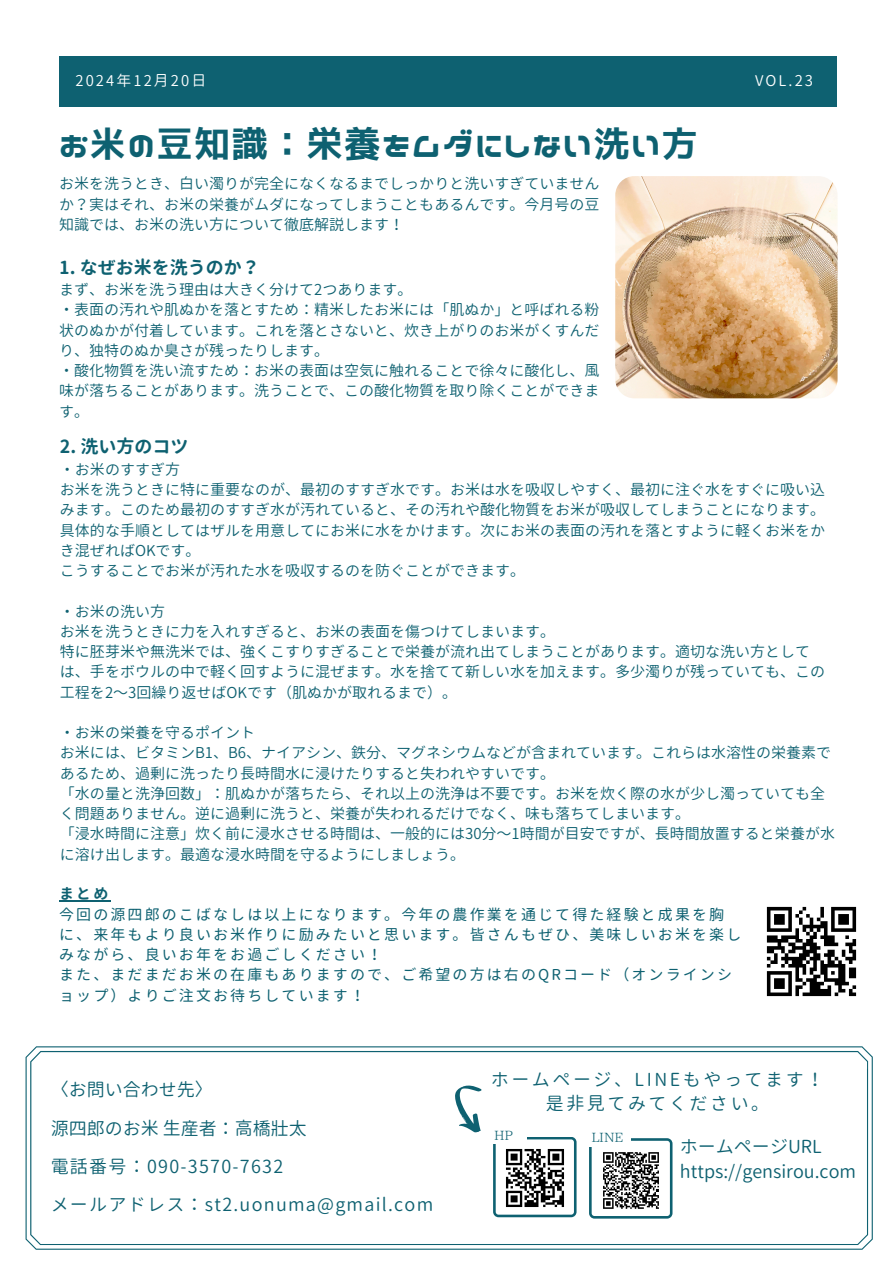
<style>
.page{position:relative;width:894px;height:1264px;background:#fff}
.page>*{position:absolute;margin:0;border:0;box-sizing:border-box;transform-origin:0 0}
.t1{font:36.45px "Nico Kaku";letter-spacing:.03em;color:#0e6171}
.t2{font:18px/38.2px "Gen Jyuu Gothic";letter-spacing:.07em;color:#0e6171}
.t3{font:18px/24.8px "Gen Jyuu Gothic";letter-spacing:.14em;color:#0e6171;text-align:center}
.t4{font:18px/24.8px "Gen Jyuu Gothic";color:#0e6171}
.t5{font:700 18px "Gen Jyuu Gothic";color:#0e6171}
.t6{font:15px/20.2px "Gen Jyuu Gothic";color:#0e6171}
.t7{font:15px/20.2px "Gen Jyuu Gothic";letter-spacing:.14em;color:#0e6171}
.t8{font:14.85px "Gen Jyuu Gothic";letter-spacing:.14em;color:#fff}
.t9{font:14.85px "Noto Serif";letter-spacing:.14em;color:#fff}
.t10{font:12.9px "Harenosora Mincho";color:#0e6171}
.s1{font-family:"Noto Sans CJ Ksc"}
.s2{font-weight:700}
</style>
<div class="page">
<div style="left:59px;top:56px;width:776px;height:51px;background:#0e6171"></div>
<svg style="left:26px;top:1046px;width:846px;height:203px"></svg>
<svg style="left:589px;top:1138px;width:83px;height:80px"></svg>
<img style="left:597px;top:1146px;width:67px;height:68px">
<div style="left:584px;top:1127px;width:46px;height:19px;background:#fff"></div>
<svg style="left:445px;top:1079px;width:131px;height:138px"></svg>
<img style="left:499px;top:1142px;width:71px;height:71px">
<img style="left:766px;top:906px;width:91px;height:91px">
<img style="left:615px;top:176px;width:222px;height:222px;border-radius:19px">
<hr style="left:59px;top:900px;width:51px;height:1px;background:#0e6171">
<h2 class="t8" style="left:75px;top:70px;width:132px">2024年12月20日</h2>
<h3 class="t8" style="left:754px;top:70px;width:60px">VOL.23</h3>
<p class="t9" style="left:96px;top:71px;width:20px">19</p>
<p class="t9" style="left:134px;top:71px;width:59px">8<span class="s1">月</span>2 <span class="s1">日</span></p>
<h4 class="t9" style="left:751px;top:71px;width:69px">VOL 29</h4>
<h4 class="t1" style="left:59px;top:126px;width:640px">お米の豆知識：栄養をムダにしない洗い方</h4>
<p class="t6" style="left:59px;top:173px;width:541px;text-align:justify">お米を洗うとき、白い濁りが完全になくなるまでしっかりと洗いすぎていませんか？実はそれ、お米の栄養がムダになってしまうこともあるんです。今月号の豆知識では、お米の洗い方について徹底解説します！</p>
<h4 class="t5" style="left:59px;top:254px;width:202px">1. なぜお米を洗うのか？</h4>
<h4 class="t6" style="left:59px;top:279px;width:541px">まず、お米を洗う理由は大きく分けて2つあります。<br>・表面の汚れや肌ぬかを落とすため：精米したお米には「肌ぬか」と呼ばれる粉状のぬかが付着しています。これを落とさないと、炊き上がりのお米がくすんだり、独特のぬか臭さが残ったりします。<br>・酸化物質を洗い流すため：お米の表面は空気に触れることで徐々に酸化し、風味が落ちることがあります。洗うことで、この酸化物質を取り除くことができます。</h4>
<h4 class="t5" style="left:60px;top:434px;width:130px">2. 洗い方のコツ</h4>
<h4 class="t6" style="left:60px;top:459px;width:766px">・お米のすすぎ方<br>お米を洗うときに特に重要なのが、最初のすすぎ水です。お米は水を吸収しやすく、最初に注ぐ水をすぐに吸い込みます。このため最初のすすぎ水が汚れていると、その汚れや酸化物質をお米が吸収してしまうことになります。具体的な手順としてはザルを用意してにお米に水をかけます。次にお米の表面の汚れを落とすように軽くお米をかき混ぜればOKです。<br>こうすることでお米が汚れた水を吸収するのを防ぐことができます。</h4>
<h4 class="t6" style="left:60px;top:600px;width:766px">・お米の洗い方<br>お米を洗うときに力を入れすぎると、お米の表面を傷つけてしまいます。<br>特に胚芽米や無洗米では、強くこすりすぎることで栄養が流れ出てしまうことがあります。適切な洗い方としては、手をボウルの中で軽く回すように混ぜます。水を捨てて新しい水を加えます。多少濁りが残っていても、この工程を2〜3回繰り返せばOKです（肌ぬかが取れるまで）。</h4>
<p class="t6" style="left:60px;top:722px;width:776px">・お米の栄養を守るポイント<br>お米には、ビタミンB1、B6、ナイアシン、鉄分、マグネシウムなどが含まれています。これらは水溶性の栄養素であるため、過剰に洗ったり長時間水に浸けたりすると失われやすいです。<br>「水の量と洗浄回数」：肌ぬかが落ちたら、それ以上の洗浄は不要です。お米を炊く際の水が少し濁っていても全く問題ありません。逆に過剰に洗うと、栄養が失われるだけでなく、味も落ちてしまいます。<br>「浸水時間に注意」炊く前に浸水させる時間は、一般的には30分〜1時間が目安ですが、長時間放置すると栄養が水に溶け出します。最適な浸水時間を守るようにしましょう。</p>
<h4 class="t7" style="left:59px;top:883px;width:683px"><span class="s2">まとめ<br></span>今回の源四郎のこばなしは以上になります。今年の農作業を通じて得た経験と成果を胸に、来年もより良いお米作りに励みたいと思います。皆さんもぜひ、美味しいお米を楽しみながら、良いお年をお過ごしください！<br>また、まだまだお米の在庫もありますので、ご希望の方は右のQRコード（オンラインショップ）よりご注文お待ちしています！</h4>
<h4 class="t2" style="left:51px;top:1070px;width:384px">〈お問い合わせ先〉<br>源四郎のお米 生産者：高橋壯太<br>電話番号：090-3570-7632<br>メールアドレス：st2.uonuma@gmail.com</h4>
<h5 class="t3" style="left:490px;top:1066px;width:335px">ホームページ、LINEもやってます！是非見てみてください。</h5>
<p class="t4" style="left:679px;top:1133px;width:177px">ホームページURL https://gensirou.com</p>
<h5 class="t10" style="left:494px;top:1128px;width:20px">HP</h5>
<h1 class="t10" style="left:591px;top:1130px;width:34px">LINE</h1>
</div>
